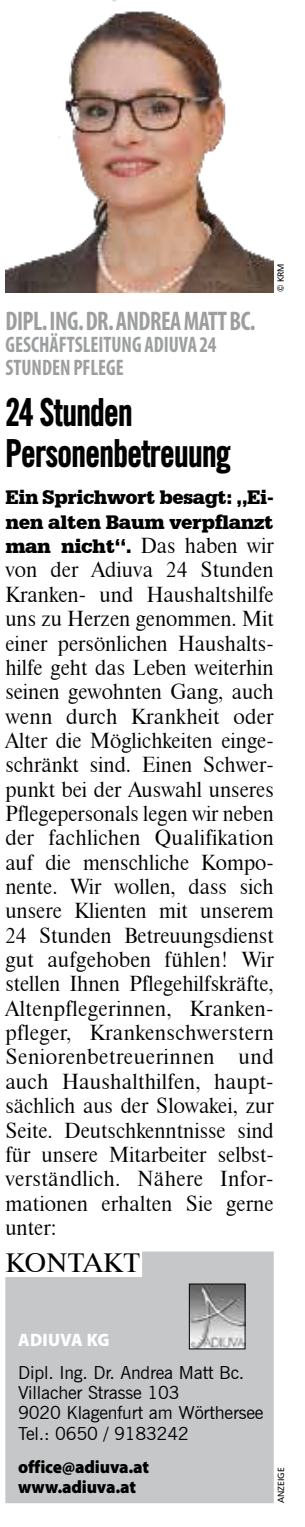
<style>
.page{position:relative;width:305px;height:1527px;background:#fff}
.page>*{position:absolute;margin:0;border:0;box-sizing:border-box;transform-origin:0 0}
.t1{font:800 condensed 38.7px/40.5px "Pro Trade Gothic";letter-spacing:-.02em;color:#000;scale:.85 1}
.t2{font:700 condensed 27px "Myriad Pro";letter-spacing:-.02em;color:#9c9e9f;scale:.9 1}
.t3{font:27px "Dutch 801 BT";color:#000}
.t4{font:700 condensed 22.5px/22.5px "Myriad Pro";color:#9c9e9f;scale:.9 1}
.t5{font:20.7px/24.3px "Dutch 801 BT Roman Headline";letter-spacing:.005em;color:#000;text-align:justify}
.t6{font:900 20.7px/24.3px "Serifa BT";letter-spacing:-.02em;color:#000}
.t7{font:18px/20.2px "News Gothic BT";letter-spacing:-.01em;color:#000}
.t8{font:900 18px/20.2px "Myriad Pro";letter-spacing:-.01em;color:#000;scale:.96 1}
.t9{font:900 18px "Myriad Pro";letter-spacing:.01em;color:#fff;scale:.96 1}
.t10{font:9px "Humanist 777 BT Roman B";color:#000}
.s1{font-family:"Serifa BT";font-weight:900}
</style>
<div class="page">
<div style="left:5px;top:1251px;width:268px;height:251px;background:#c6c7c8"></div>
<img style="left:5px;top:0;width:268px;height:292px">
<img style="left:191px;top:1285px;width:52px;height:61px">
<div style="left:189px;top:1283px;width:56px;height:65px;border:1px solid #000"></div>
<p class="t10" style="left:274px;top:292px;width:30px;rotate:-90deg">© KRM</p>
<h2 class="t2" style="left:6px;top:304px;width:279px">DIPL. ING. DR. ANDREA MATT BC.</h2>
<p class="t4" style="left:6px;top:333px;width:235px">GESCHÄFTSLEITUNG ADIUVA 24<br>STUNDEN PFLEGE</p>
<h1 class="t1" style="left:5px;top:391px;width:266px">24 Stunden<br>Personenbetreuung</h1>
<p class="t6" style="left:5px;top:485px;width:269px">Ein Sprichwort besagt: „Ei&shy;nen alten Baum verpflanzt</p>
<p class="t5" style="left:5px;top:533px;width:269px"><span class="s1">man nicht“.</span> Das haben wir von der Adiuva 24 Stunden Kranken- und Haushaltshilfe uns zu Herzen genommen. Mit einer persönlichen Haushalts&shy;hilfe geht das Leben weiterhin seinen gewohnten Gang, auch wenn durch Krankheit oder Alter die Möglichkeiten einge&shy;schränkt sind. Einen Schwer&shy;punkt bei der Auswahl unseres Pflegepersonals legen wir neben der fachlichen Qualifikation auf die menschliche Kompo&shy;nente. Wir wollen, dass sich unsere Klienten mit unserem 24 Stunden Betreuungsdienst gut aufgehoben fühlen! Wir stellen Ihnen Pflegehilfskräfte, Altenpflegerinnen, Kranken&shy;pfleger, Krankenschwerstern Seniorenbetreuerinnen und auch Haushalthilfen, haupt&shy;sächlich aus der Slowakei, zur Seite. Deutschkenntnisse sind für unsere Mitarbeiter selbst&shy;verständlich. Nähere Infor&shy;mationen erhalten Sie gerne unter:</p>
<h2 class="t3" style="left:5px;top:1243px;width:136px">KONTAKT</h2>
<p class="t9" style="left:18px;top:1327px;width:96px">Adiuva KG</p>
<p class="t7" style="left:18px;top:1362px;width:247px">Dipl. Ing. Dr. Andrea Matt Bc.<br>Villacher Strasse 103<br>9020 Klagenfurt am Wörthersee<br>Tel.: 0650 / 9183242</p>
<p class="t8" style="left:18px;top:1455px;width:138px">office@adiuva.at www.adiuva.at</p>
<p class="t10" style="left:275px;top:1502px;width:37px;rotate:-90deg">ANZEIGE</p>
</div>
